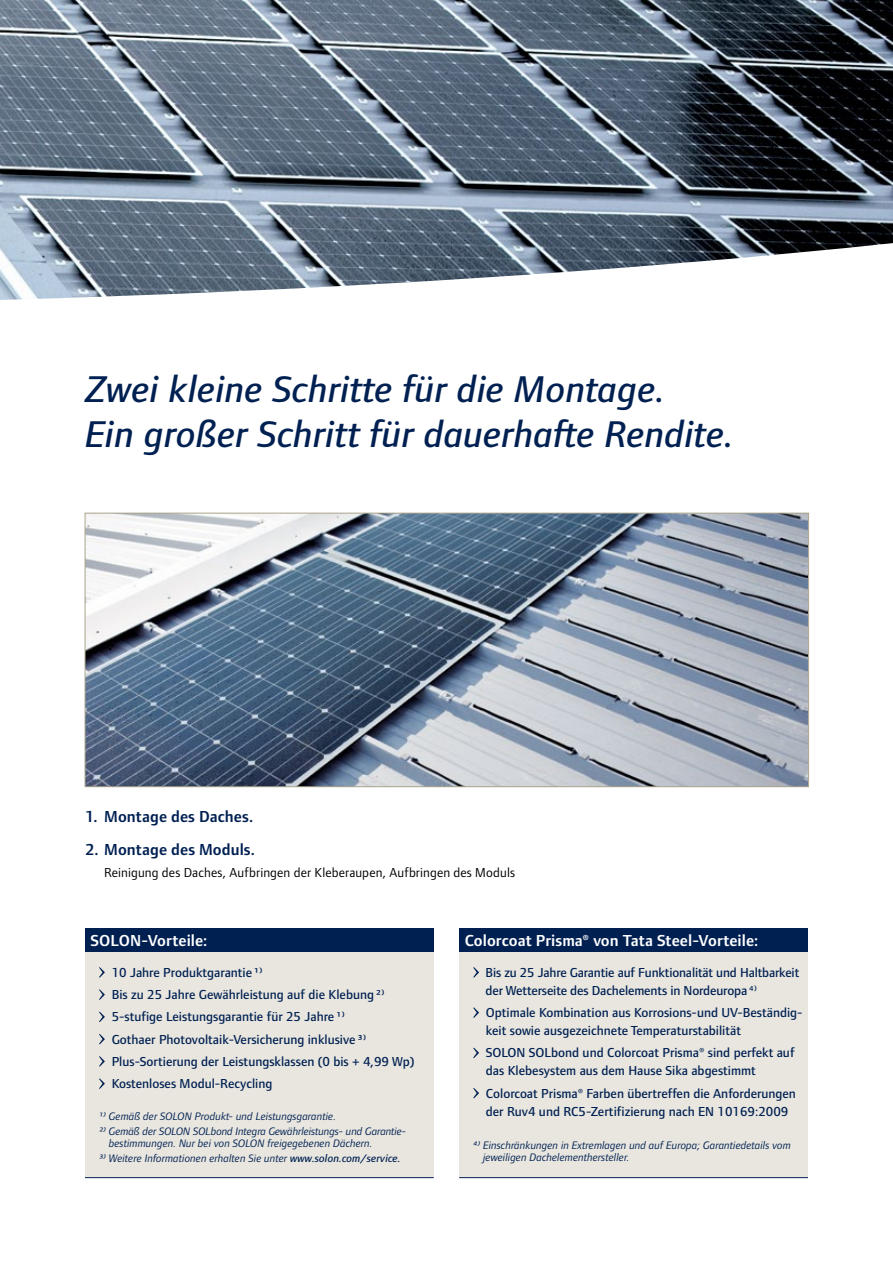
<style>
.page{position:relative;width:893px;height:1263px;background:#fff}
.page>*{position:absolute;margin:0;border:0;box-sizing:border-box;transform-origin:0 0}
.t1{font:38.55px "Foundry Form Sans OT2 Med Ita";color:#002052}
.t2{font:600 16.5px "Foundry Form Sans OT2";letter-spacing:.005em;color:#fff}
.Fliesstext_normal{font:600 16.5px "Foundry Form Sans OT2";letter-spacing:.005em;color:#002052}
.t3{font:500 13.5px/18px "Foundry Form Sans OT2";color:#002052}
.t4{font:13.5px "Foundry Form Sans OT2";letter-spacing:.01em;color:#000}
.t5{font:italic 11.25px/12px "Foundry Form Sans OT2";color:#002052}
.s1{font-family:"Foundry Form Sans OT2 Med Ita";font-style:normal}
.s2{font-weight:400}
</style>
<div class="page">
<div style="left:459px;top:928px;width:349px;height:24px;background:#002052"></div>
<div style="left:459px;top:952px;width:349px;height:225px;background:#e8e6df"></div>
<hr style="left:459px;top:1177px;width:349px;height:1px;background:#002052">
<svg style="left:473px;top:967px;width:6px;height:11px"></svg>
<svg style="left:473px;top:1007px;width:6px;height:11px"></svg>
<svg style="left:473px;top:1048px;width:6px;height:10px"></svg>
<svg style="left:473px;top:1088px;width:6px;height:10px"></svg>
<div style="left:85px;top:928px;width:349px;height:24px;background:#002052"></div>
<div style="left:85px;top:952px;width:349px;height:225px;background:#e8e6df"></div>
<hr style="left:85px;top:1177px;width:349px;height:1px;background:#002052">
<svg style="left:99px;top:967px;width:6px;height:11px"></svg>
<svg style="left:99px;top:989px;width:6px;height:11px"></svg>
<svg style="left:99px;top:1012px;width:6px;height:10px"></svg>
<svg style="left:99px;top:1034px;width:6px;height:10px"></svg>
<svg style="left:99px;top:1056px;width:6px;height:11px"></svg>
<svg style="left:99px;top:1078px;width:6px;height:11px"></svg>
<img style="left:0;top:0;width:893px;height:300px">
<img style="left:87px;top:515px;width:720px;height:270px">
<div style="left:85px;top:513px;width:724px;height:274px;border:1px solid #aaa48c"></div>
<p class="t1" style="left:85px;top:361px;width:582px">Zwei kleine Schritte für die Montage.</p>
<p class="t1" style="left:85px;top:406px;width:650px">Ein großer Schritt für dauerhafte Rendite.</p>
<p class="Fliesstext_normal" style="left:85px;top:805px;width:170px">1. Montage des Daches.</p>
<p class="Fliesstext_normal" style="left:85px;top:837px;width:171px">2. Montage des Moduls.</p>
<p class="t4" style="left:104px;top:863px;width:412px">Reinigung des Daches, Aufbringen der Kleberaupen, Aufbringen des Moduls</p>
<p class="t2" style="left:90px;top:929px;width:118px">SOLON-Vorteile:</p>
<p class="t3" style="left:112px;top:962px;width:153px">10 Jahre Produktgarantie 1)</p>
<p class="t3" style="left:112px;top:985px;width:274px">Bis zu 25 Jahre Gewährleistung auf die Klebung2)</p>
<p class="t3" style="left:112px;top:1007px;width:235px">5-stufige Leistungsgarantie für 25 Jahre 1)</p>
<p class="t3" style="left:112px;top:1029px;width:256px">Gothaer Photovoltaik-Versicherung inklusive 3)</p>
<p class="t3" style="left:112px;top:1051px;width:304px">Plus-Sortierung der Leistungsklassen (0 bis + 4,99 Wp)</p>
<p class="t3" style="left:112px;top:1074px;width:162px">Kostenloses Modul-Recycling</p>
<p class="t5" style="left:99px;top:1109px;width:239px">1) Gemäß der SOLON Produkt- und Leistungsgarantie.</p>
<p class="t5" style="left:109px;top:1124px;width:298px;text-indent:-10px">2) Gemäß der SOLON SOLbond Integra Gewährleistungs- und Garantie&shy;bestimmungen. Nur bei von SOLON freigegebenen Dächern.</p>
<p class="t5" style="left:99px;top:1151px;width:303px">3) Weitere Informationen erhalten Sie unter <span class="s1">www.solon.com/service.</span></p>
<p class="t2" style="left:465px;top:929px;width:295px">Colorcoat Prisma® von Tata Steel-Vorteile:</p>
<p class="t3" style="left:486px;top:962px;width:315px">Bis zu 25 Jahre Garantie auf Funktionalität und Haltbarkeit der Wetterseite des Dachelements in Nordeuropa<span class="s2">4)</span></p>
<p class="t3" style="left:486px;top:1003px;width:318px">Optimale Kombination aus Korrosions-und UV-Beständig&shy;keit sowie ausgezeichnete Temperaturstabilität</p>
<p class="t3" style="left:486px;top:1043px;width:310px">SOLON SOLbond und Colorcoat Prisma® sind perfekt auf das Klebesystem aus dem Hause Sika abgestimmt</p>
<p class="t3" style="left:486px;top:1083px;width:312px">Colorcoat Prisma® Farben übertreffen die Anforderungen der Ruv4 und RC5-Zertifizierung nach EN 10169:2009</p>
<p class="t5" style="left:483px;top:1139px;width:309px;text-indent:-10px">4) Einschränkungen in Extremlagen und auf Europa; Garantiedetails vom jeweiligen Dachelementhersteller.</p>
</div>
